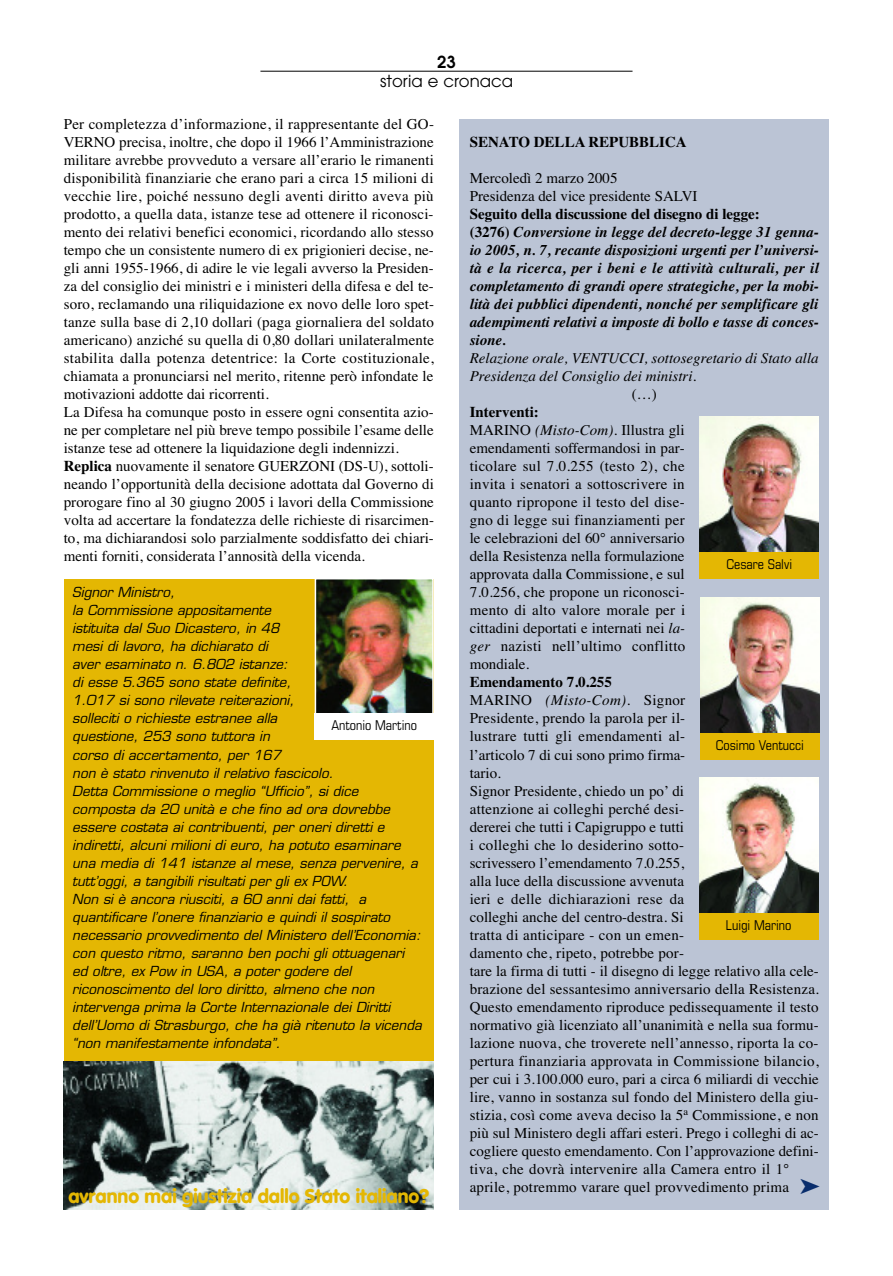
<style>
.page{position:relative;width:893px;height:1276px;background:#fff}
.page>*{position:absolute;margin:0;border:0;box-sizing:border-box;transform-origin:0 0}
.t1{font:900 19.5px "VAG Rounded";color:#e4b703}
.t2{font:16.5px "Avant Garde";color:#000}
.t3{font:600 16.5px "Avant Garde";color:#000}
.t4{font:15px/18px "Times";letter-spacing:.005em;color:#000}
.t5{font:italic 700 15px/18px "Times";color:#000}
.t6{font:italic 15px/18px "Times";color:#000}
.t7{font:700 15px "Times";color:#000}
.t8{font:italic 13.5px/18px "Eurostile";color:#000}
.t9{font:condensed 13.5px "Eurostile";color:#000}
.s1{font-weight:700}
.s2{font-style:normal}
.s3{font-style:italic}
.s4{color:#092d6c}
</style>
<div class="page">
<hr style="left:260px;top:71px;width:372px;height:1px;background:#000">
<div style="left:459px;top:119px;width:370px;height:1090px;background:#bbc4d5"></div>
<div style="left:64px;top:579px;width:370px;height:488px;background:#e4b703"></div>
<img style="left:64px;top:1061px;width:370px;height:148px">
<img style="left:318px;top:581px;width:113px;height:132px">
<div style="left:315px;top:578px;width:119px;height:140px;border:2px solid #fff"></div>
<div style="left:315px;top:713px;width:119px;height:27px;background:#fff"></div>
<img style="left:700px;top:417px;width:119px;height:135px">
<div style="left:700px;top:552px;width:119px;height:27px;background:#e4b703"></div>
<img style="left:700px;top:597px;width:119px;height:136px">
<div style="left:700px;top:733px;width:119px;height:26px;background:#e4b703"></div>
<img style="left:699px;top:777px;width:119px;height:136px">
<div style="left:699px;top:913px;width:119px;height:26px;background:#e4b703"></div>
<p class="t3" style="left:437px;top:55px;width:20px">23</p>
<p class="t2" style="left:380px;top:75px;width:134px">storia e cronaca</p>
<p class="t4" style="left:64px;top:115px;width:372px">Per completezza d’informazione, il rappresentante del GO-VERNO precisa, inoltre, che dopo il 1966 l’Amministrazione militare avrebbe provveduto a versare all’erario le rimanenti disponibilità finanziarie che erano pari a circa 15 milioni di vecchie lire, poiché nessuno degli aventi diritto aveva più prodotto, a quella data, istanze tese ad ottenere il riconosci&shy;mento dei relativi benefici economici, ricordando allo stesso tempo che un consistente numero di ex prigionieri decise, ne&shy;gli anni 1955-1966, di adire le vie legali avverso la Presiden&shy;za del consiglio dei ministri e i ministeri della difesa e del te&shy;soro, reclamando una riliquidazione ex novo delle loro spet&shy;tanze sulla base di 2,10 dollari (paga giornaliera del soldato americano) anziché su quella di 0,80 dollari unilateralmente stabilita dalla potenza detentrice: la Corte costituzionale, chiamata a pronunciarsi nel merito, ritenne però infondate le motivazioni addotte dai ricorrenti.<br>La Difesa ha comunque posto in essere ogni consentita azio&shy;ne per completare nel più breve tempo possibile l’esame delle istanze tese ad ottenere la liquidazione degli indennizzi.<br><span class="s1">Replica</span> nuovamente il senatore GUERZONI (DS-U), sottoli&shy;neando l’opportunità della decisione adottata dal Governo di prorogare fino al 30 giugno 2005 i lavori della Commissione volta ad accertare la fondatezza delle richieste di risarcimen&shy;to, ma dichiarandosi solo parzialmente soddisfatto dei chiari&shy;menti forniti, considerata l’annosità della vicenda.</p>
<p class="t7" style="left:470px;top:133px;width:219px">SENATO DELLA REPUBBLICA</p>
<p class="t4" style="left:470px;top:169px;width:229px">Mercoledì 2 marzo 2005<br>Presidenza del vice presidente SALVI</p>
<p class="t5" style="left:470px;top:205px;width:351px"><span class="s2">Seguito della discussione del disegno di legge:<br>(3276)</span> Conversione in legge del decreto-legge 31 genna&shy;io 2005, n. 7, recante disposizioni urgenti per l’universi&shy;tà e la ricerca, per i beni e le attività culturali, per il completamento di grandi opere strategiche, per la mobi&shy;lità dei pubblici dipendenti, nonché per semplificare gli adempimenti relativi a imposte di bollo e tasse di conces&shy;sione.</p>
<p class="t6" style="left:470px;top:349px;width:351px">Relazione orale, VENTUCCI, sottosegretario di Stato alla<br>Presidenza del Consiglio dei ministri.</p>
<p class="t4" style="left:632px;top:385px;width:26px">(…)</p>
<p class="t4" style="left:470px;top:403px;width:217px"><span class="s1">Interventi:<br></span>MARINO <span class="s3">(Misto-Com)</span>. Illustra gli emendamenti soffermandosi in par&shy;ticolare sul 7.0.255 (testo 2), che invita i senatori a sottoscrivere in quanto ripropone il testo del dise&shy;gno di legge sui finanziamenti per le celebrazioni del 60° anniversario della Resistenza nella formulazione approvata dalla Commissione, e sul<br>7.0.256, che propone un riconosci&shy;mento di alto valore morale per i cittadini deportati e internati nei <span class="s3">la&shy;ger</span> nazisti nell’ultimo conflitto mondiale.</p>
<p class="t4" style="left:470px;top:673px;width:351px"><span class="s1">Emendamento 7.0.255<br></span>MARINO <span class="s3">(Misto-Com)</span>. Signor<br>Presidente, prendo la parola per il-<br>lustrare tutti gli emendamenti al-<br>l’articolo 7 di cui sono primo firma-<br>tario.<br>Signor Presidente, chiedo un po’ di<br>attenzione ai colleghi perché desi-<br>dererei che tutti i Capigruppo e tutti<br>i colleghi che lo desiderino sotto-<br>scrivessero l’emendamento 7.0.255,<br>alla luce della discussione avvenuta<br>ieri e delle dichiarazioni rese da<br>colleghi anche del centro-destra. Si<br>tratta di anticipare - con un emen-<br>damento che, ripeto, potrebbe por-<br>tare la firma di tutti - il disegno di legge relativo alla cele&shy;brazione del sessantesimo anniversario della Resistenza.<br>Questo emendamento riproduce pedissequamente il testo normativo già licenziato all’unanimità e nella sua formu&shy;lazione nuova, che troverete nell’annesso, riporta la co&shy;pertura finanziaria approvata in Commissione bilancio, per cui i 3.100.000 euro, pari a circa 6 miliardi di vecchie lire, vanno in sostanza sul fondo del Ministero della giu&shy;stizia, così come aveva deciso la 5<sup>a</sup> Commissione, e non più sul Ministero degli affari esteri. Prego i colleghi di ac&shy;cogliere questo emendamento. Con l’approvazione defini&shy;tiva, che dovrà intervenire alla Camera entro il 1° aprile, potremmo varare quel provvedimento prima <span class="s4">➤</span></p>
<p class="t9" style="left:726px;top:559px;width:67px">Cesare Salvi</p>
<p class="t8" style="left:72px;top:585px;width:351px">Signor Ministro,<br>la Commissione appositamente<br>istituita dal Suo Dicastero, in 48<br>mesi di lavoro, ha dichiarato di<br>aver esaminato n. 6.802 istanze:<br>di esse 5.365 sono state definite,<br>1.017 si sono rilevate reiterazioni,<br>solleciti o richieste estranee alla<br>questione, 253 sono tuttora in<br>corso di accertamento, per 167<br>non è stato rinvenuto il relativo fascicolo.<br>Detta Commissione o meglio “Ufficio”, si dice composta da 20 unità e che fino ad ora dovrebbe essere costata ai contribuenti, per oneri diretti e indiretti, alcuni milioni di euro, ha potuto esaminare una media di 141 istanze al mese, senza pervenire, a tutt’oggi, a tangibili risultati per gli ex POW.<br>Non si è ancora riusciti, a 60 anni dai fatti, a quantificare l’onere finanziario e quindi il sospirato necessario provvedimento del Ministero dell’Economia: con questo ritmo, saranno ben pochi gli ottuagenari ed oltre, ex Pow in USA, a poter godere del riconoscimento del loro diritto, almeno che non intervenga prima la Corte Internazionale dei Diritti dell’Uomo di Strasburgo, che ha già ritenuto la vicenda “non manifestamente infondata”.</p>
<p class="t9" style="left:331px;top:720px;width:87px">Antonio Martino</p>
<p class="t9" style="left:716px;top:740px;width:90px">Cosimo Ventucci</p>
<p class="t9" style="left:726px;top:920px;width:67px">Luigi Marino</p>
<h1 class="t1" style="left:68px;top:1187px;width:362px">avranno mai giustizia dallo Stato italiano?</h1>
</div>
